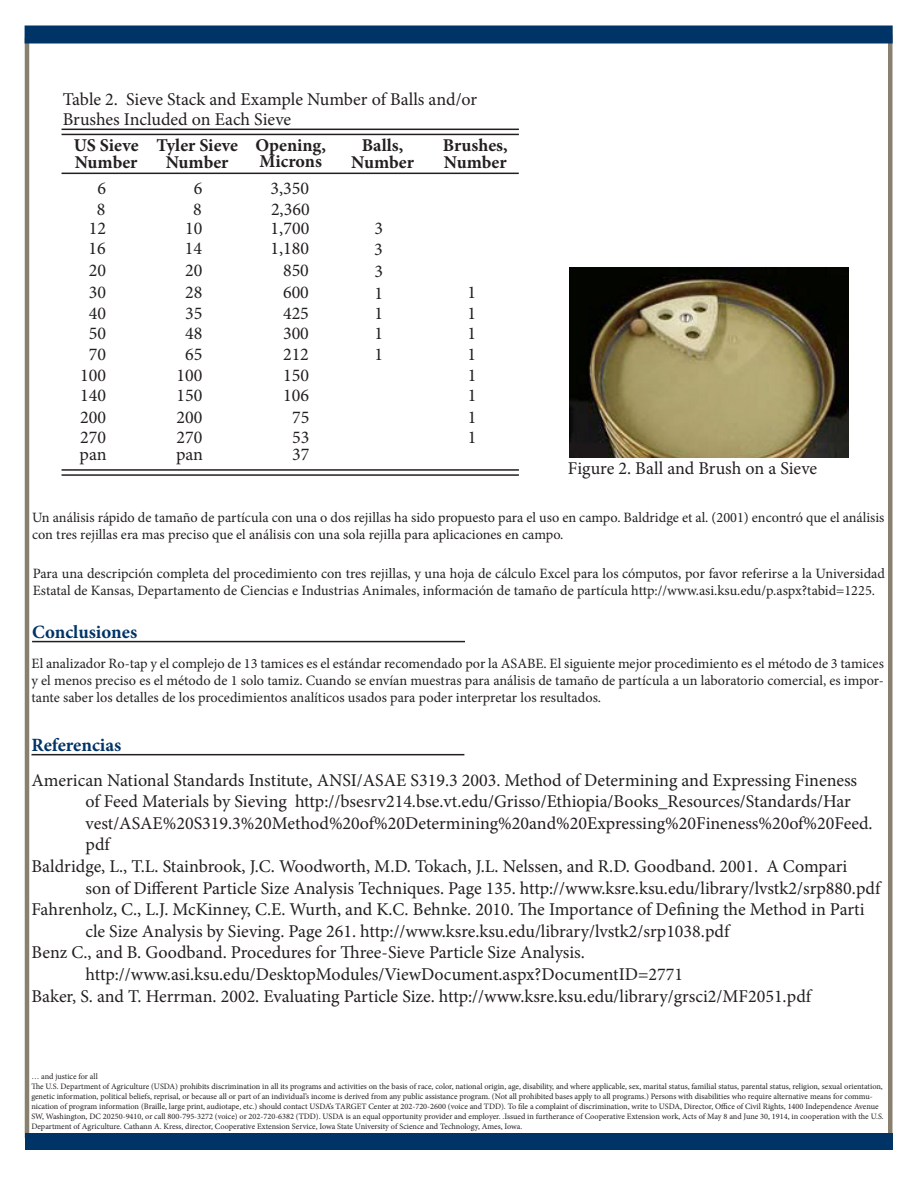
<style>
.page{position:relative;width:918px;height:1188px;background:#fff}
.page>*{position:absolute;margin:0;border:0;box-sizing:border-box;transform-origin:0 0}
.t1{font:700 18.75px "Minion Pro";color:#036}
.t2{font:18px/21.6px "Minion Pro";color:#231f20}
.t3{font:700 18px/16.5px "Minion Pro";color:#231f20;text-align:center}
.t4{font:14.25px/17.1px "Minion Pro";color:#231f20}
.t5{font:8.25px/9.9px "Minion Pro";color:#231f20}
</style>
<div class="page">
<hr style="left:25px;top:38px;width:4px;height:1100px;background:#89806f">
<hr style="left:888px;top:34px;width:4px;height:1104px;background:#89806f">
<div style="left:25px;top:1134px;width:867px;height:16px;background:#036"></div>
<hr style="left:32px;top:754px;width:432px;height:1px;background:#231f20">
<div style="left:25px;top:26px;width:868px;height:18px;background:#036;border:2px solid #036"></div>
<hr style="left:62px;top:129px;width:457px;height:1px;background:#231f20">
<hr style="left:62px;top:134px;width:457px;height:1px;background:#231f20">
<hr style="left:62px;top:173px;width:457px;height:1px;background:#231f20">
<hr style="left:62px;top:469px;width:457px;height:2px;background:#231f20">
<hr style="left:62px;top:474px;width:457px;height:2px;background:#231f20">
<img style="left:569px;top:267px;width:280px;height:191px">
<hr style="left:32px;top:641px;width:433px;height:1px;background:#231f20">
<p class="t2" style="left:63px;top:90px;width:416px;line-height:19.5px">Table 2. Sieve Stack and Example Number of Balls and/or<br>Brushes Included on Each Sieve</p>
<p class="t3" style="left:74px;top:137px;width:66px">US Sieve</p>
<p class="t3" style="left:75px;top:154px;width:64px">Number</p>
<p class="t3" style="left:156px;top:137px;width:83px">Tyler Sieve<br>Number</p>
<p class="t3" style="left:255px;top:136px;width:72px">Opening,</p>
<p class="t3" style="left:259px;top:153px;width:64px">Microns</p>
<p class="t3" style="left:362px;top:137px;width:43px">Balls,</p>
<p class="t3" style="left:351px;top:154px;width:64px">Number</p>
<p class="t3" style="left:443px;top:137px;width:66px">Brushes,</p>
<p class="t3" style="left:444px;top:154px;width:64px">Number</p>
<p class="t2" style="left:97px;top:178px;width:10px">6</p>
<p class="t2" style="left:97px;top:199px;width:10px">8</p>
<p class="t2" style="left:89px;top:217px;width:19px">12</p>
<p class="t2" style="left:89px;top:238px;width:19px">16</p>
<p class="t2" style="left:89px;top:260px;width:19px">20</p>
<p class="t2" style="left:89px;top:282px;width:19px">30</p>
<p class="t2" style="left:89px;top:302px;width:19px">40</p>
<p class="t2" style="left:89px;top:323px;width:19px">50</p>
<p class="t2" style="left:194px;top:178px;width:10px">6</p>
<p class="t2" style="left:193px;top:199px;width:10px">8</p>
<p class="t2" style="left:185px;top:217px;width:19px">10</p>
<p class="t2" style="left:185px;top:238px;width:19px">14</p>
<p class="t2" style="left:185px;top:260px;width:19px">20</p>
<p class="t2" style="left:185px;top:282px;width:19px">28</p>
<p class="t2" style="left:185px;top:302px;width:19px">35</p>
<p class="t2" style="left:185px;top:323px;width:19px">48</p>
<p class="t2" style="left:185px;top:344px;width:19px">65</p>
<p class="t2" style="left:177px;top:364px;width:27px">100</p>
<p class="t2" style="left:177px;top:385px;width:27px">150</p>
<p class="t2" style="left:177px;top:406px;width:27px">200</p>
<p class="t2" style="left:177px;top:427px;width:27px">270</p>
<p class="t2" style="left:176px;top:444px;width:29px">pan</p>
<p class="t2" style="left:270px;top:178px;width:40px">3,350</p>
<p class="t2" style="left:271px;top:199px;width:40px">2,360</p>
<p class="t2" style="left:271px;top:217px;width:40px">1,700</p>
<p class="t2" style="left:270px;top:238px;width:40px">1,180</p>
<p class="t2" style="left:283px;top:260px;width:27px">850</p>
<p class="t2" style="left:283px;top:282px;width:27px">600</p>
<p class="t2" style="left:283px;top:302px;width:27px">425</p>
<p class="t2" style="left:283px;top:323px;width:27px">300</p>
<p class="t2" style="left:283px;top:344px;width:27px">212</p>
<p class="t2" style="left:283px;top:364px;width:27px">150</p>
<p class="t2" style="left:283px;top:385px;width:27px">106</p>
<p class="t2" style="left:292px;top:406px;width:19px">75</p>
<p class="t2" style="left:292px;top:427px;width:19px">53</p>
<p class="t2" style="left:292px;top:444px;width:19px">37</p>
<p class="t2" style="left:374px;top:218px;width:10px">3</p>
<p class="t2" style="left:374px;top:238px;width:10px">3</p>
<p class="t2" style="left:374px;top:260px;width:10px">3</p>
<p class="t2" style="left:374px;top:282px;width:10px">1</p>
<p class="t2" style="left:374px;top:302px;width:10px">1</p>
<p class="t2" style="left:374px;top:323px;width:10px">1</p>
<p class="t2" style="left:374px;top:344px;width:10px">1</p>
<p class="t2" style="left:468px;top:282px;width:10px">1</p>
<p class="t2" style="left:468px;top:302px;width:10px">1</p>
<p class="t2" style="left:468px;top:323px;width:10px">1</p>
<p class="t2" style="left:468px;top:344px;width:10px">1</p>
<p class="t2" style="left:468px;top:364px;width:10px">1</p>
<p class="t2" style="left:468px;top:385px;width:10px">1</p>
<p class="t2" style="left:468px;top:406px;width:10px">1</p>
<p class="t2" style="left:468px;top:427px;width:10px">1</p>
<p class="t2" style="left:89px;top:344px;width:19px">70</p>
<p class="t2" style="left:80px;top:364px;width:27px">100</p>
<p class="t2" style="left:80px;top:385px;width:27px">140</p>
<p class="t2" style="left:80px;top:406px;width:27px">200</p>
<p class="t2" style="left:80px;top:427px;width:27px">270</p>
<p class="t2" style="left:80px;top:444px;width:29px">pan</p>
<p class="t2" style="left:568px;top:457px;width:251px">Figure 2. Ball and Brush on a Sieve</p>
<p class="t4" style="left:32px;top:509px;width:854px">Un análisis rápido de tamaño de partícula con una o dos rejillas ha sido propuesto para el uso en campo. Baldridge et al. (2001) encontró que el análisis con tres rejillas era mas preciso que el análisis con una sola rejilla para aplicaciones en campo.</p>
<p class="t4" style="left:33px;top:565px;width:854px">Para una descripción completa del procedimiento con tres rejillas, y una hoja de cálculo Excel para los cómputos, por favor referirse a la Universidad<br>Estatal de Kansas, Departamento de Ciencias e Industrias Animales, información de tamaño de partícula http://www.asi.ksu.edu/p.aspx?tabid=1225.</p>
<p class="t1" style="left:32px;top:618px;width:107px">Conclusiones</p>
<p class="t4" style="left:32px;top:655px;width:854px;text-align:justify">El analizador Ro-tap y el complejo de 13 tamices es el estándar recomendado por la ASABE. El siguiente mejor procedimiento es el método de 3 tamices y el menos preciso es el método de 1 solo tamiz. Cuando se envían muestras para análisis de tamaño de partícula a un laboratorio comercial, es impor&shy;tante saber los detalles de los procedimientos analíticos usados para poder interpretar los resultados.</p>
<p class="t1" style="left:32px;top:732px;width:91px">Referencias</p>
<p class="t2" style="left:86px;top:769px;width:789px;text-indent:-54px">American National Standards Institute, ANSI/ASAE S319.3 2003. Method of Determining and Expressing Fineness of Feed Materials by Sieving http://bsesrv214.bse.vt.edu/Grisso/Ethiopia/Books_Resources/Standards/Har vest/ASAE%20S319.3%20Method%20of%20Determining%20and%20Expressing%20Fineness%20of%20Feed. pdf</p>
<p class="t2" style="left:86px;top:856px;width:796px;text-indent:-54px">Baldridge, L., T.L. Stainbrook, J.C. Woodworth, M.D. Tokach, J.L. Nelssen, and R.D. Goodband. 2001. A Compari<br>son of Different Particle Size Analysis Techniques. Page 135. http://www.ksre.ksu.edu/library/lvstk2/srp880.pdf</p>
<p class="t2" style="left:86px;top:899px;width:781px;text-indent:-54px">Fahrenholz, C., L.J. McKinney, C.E. Wurth, and K.C. Behnke. 2010. The Importance of Defining the Method in Parti cle Size Analysis by Sieving. Page 261. http://www.ksre.ksu.edu/library/lvstk2/srp1038.pdf</p>
<p class="t2" style="left:32px;top:942px;width:555px">Benz C., and B. Goodband. Procedures for Three-Sieve Particle Size Analysis.</p>
<p class="t2" style="left:86px;top:964px;width:599px">http://www.asi.ksu.edu/DesktopModules/ViewDocument.aspx?DocumentID=2771</p>
<p class="t2" style="left:32px;top:985px;width:781px">Baker, S. and T. Herrman. 2002. Evaluating Particle Size. http://www.ksre.ksu.edu/library/grsci2/MF2051.pdf</p>
<p class="t5" style="left:31px;top:1072px;width:68px">… and justice for all</p>
<p class="t5" style="left:31px;top:1082px;width:854px">The U.S. Department of Agriculture (USDA) prohibits discrimination in all its programs and activities on the basis of race, color, national origin, age, disability, and where applicable, sex, marital status, familial status, parental status, religion, sexual orientation, genetic information, political beliefs, reprisal, or because all or part of an individual’s income is derived from any public assistance program. (Not all prohibited bases apply to all programs.) Persons with disabilities who require alternative means for commu&shy;nication of program information (Braille, large print, audiotape, etc.) should contact USDA’s TARGET Center at 202-720-2600 (voice and TDD). To file a complaint of discrimination, write to USDA, Director, Office of Civil Rights, 1400 Independence Avenue SW, Washington, DC 20250-9410, or call 800-795-3272 (voice) or 202-720-6382 (TDD). USDA is an equal opportunity provider and employer. .Issued in furtherance of Cooperative Extension work, Acts of May 8 and June 30, 1914, in cooperation with the U.S.<br>Department of Agriculture. Cathann A. Kress, director, Cooperative Extension Service, Iowa State University of Science and Technology, Ames, Iowa.</p>
</div>
